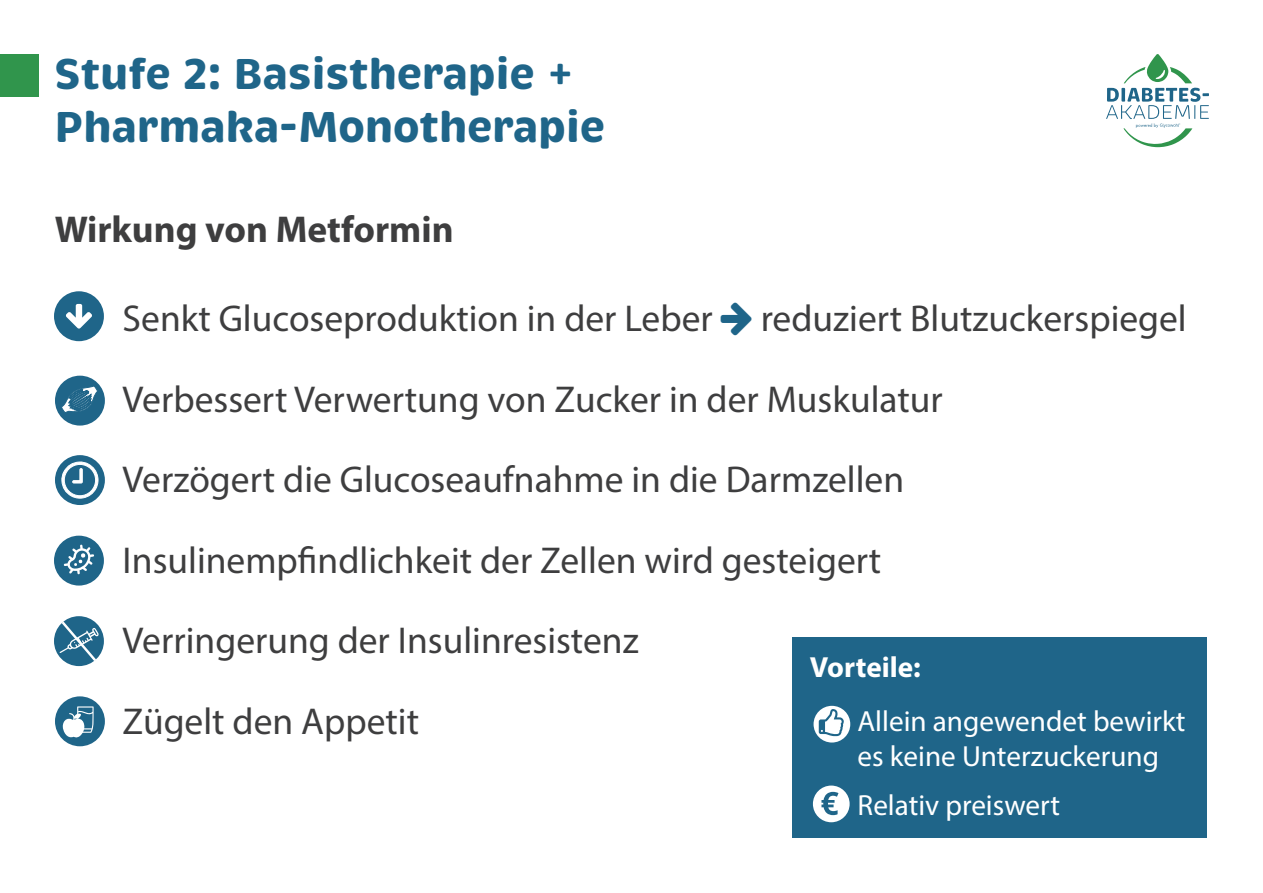
<style>
.page{position:relative;width:1263px;height:893px;background:#fff}
.page>*{position:absolute;margin:0;border:0;box-sizing:border-box;transform-origin:0 0}
.t1{font:700 44.1px/52.9px "Brevia";letter-spacing:-.01em;color:#1f6589}
.t2{font:37.5px/80.7px "Myriad Pro";color:#3e3e3f}
.t3{font:700 37.5px "Myriad Pro";color:#3e3e3f}
.t4{font:29.25px/35px "Myriad Pro";color:#fff}
.t5{font:700 29.25px "Myriad Pro";color:#fff}
</style>
<div class="page">
<svg style="left:1106px;top:54px;width:103px;height:93px"></svg>
<div style="left:0;top:54px;width:38px;height:43px;background:#30954c"></div>
<div style="left:54px;top:291px;width:50px;height:50px;background:#1f6589;border-radius:50%"></div>
<svg style="left:66px;top:304px;width:26px;height:25px"></svg>
<div style="left:55px;top:376px;width:50px;height:50px;background:#1f6589;border-radius:50%"></div>
<svg style="left:62px;top:386px;width:36px;height:26px"></svg>
<div style="left:54px;top:616px;width:50px;height:50px;background:#1f6589;border-radius:50%"></div>
<div style="left:55px;top:696px;width:50px;height:50px;background:#1f6589;border-radius:50%"></div>
<div style="left:55px;top:455px;width:50px;height:50px;background:#1f6589;border-radius:50%"></div>
<svg style="left:61px;top:461px;width:38px;height:38px"></svg>
<svg style="left:59px;top:619px;width:40px;height:45px"></svg>
<div style="left:54px;top:536px;width:50px;height:50px;background:#1f6589;border-radius:50%"></div>
<svg style="left:64px;top:545px;width:30px;height:29px"></svg>
<svg style="left:63px;top:706px;width:31px;height:32px"></svg>
<div style="left:793px;top:637px;width:414px;height:201px;background:#1f6589"></div>
<div style="left:813px;top:706px;width:37px;height:36px;background:#fff;border-radius:50%"></div>
<div style="left:813px;top:785px;width:37px;height:37px;background:#fff;border-radius:50%"></div>
<svg style="left:819px;top:709px;width:25px;height:27px"></svg>
<svg style="left:821px;top:792px;width:17px;height:23px"></svg>
<p class="t1" style="left:55px;top:48px;width:552px">Stufe 2: Basistherapie +<br>Pharmaka-Monotherapie</p>
<p class="t3" style="left:55px;top:205px;width:400px">Wirkung von Metformin</p>
<p class="t2" style="left:123px;top:277px;width:1066px;text-indent:638px">reduziert Blutzuckerspiegel Verbessert Verwertung von Zucker in der Muskulatur<br>Verzögert die Glucoseaufnahme in die Darmzellen Insulinempfindlichkeit der Zellen wird gesteigert<br>Verringerung der Insulinresistenz<br>Zügelt den Appetit</p>
<p class="t2" style="left:123px;top:277px;width:592px">Senkt Glucoseproduktion in der Leber</p>
<p class="t5" style="left:810px;top:648px;width:112px">Vorteile:</p>
<p class="t4" style="left:857px;top:703px;width:330px">Allein angewendet bewirkt es keine Unterzuckerung</p>
<p class="t4" style="left:857px;top:787px;width:204px">Relativ preiswert</p>
</div>
